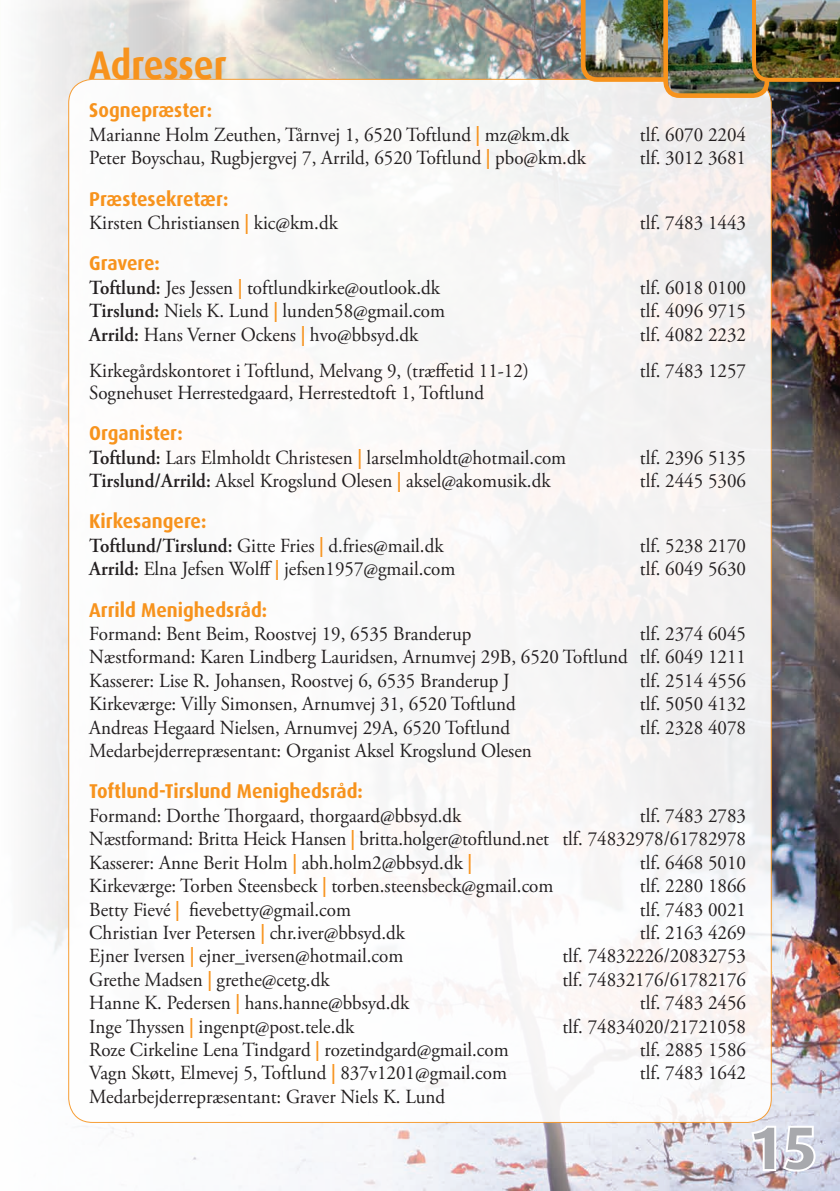
<style>
.page{position:relative;width:840px;height:1191px;background:#fff}
.page>*{position:absolute;margin:0;border:0;box-sizing:border-box;transform-origin:0 0}
.t1{font:700 60px "Dax";color:#a8a9ad}
.t2{font:700 40px "Dax";color:#f7931d;scale:.9 1}
.t3{font:20px/23.4px "Adobe Garamond Pro";color:#231f20;text-align:justify;scale:.95 1}
.t4{font:700 20px "Dax";color:#f7931d;scale:.95 1}
.s1{font-weight:700;color:#f7931d}
.s2{font-weight:600}
</style>
<div class="page">
<img style="left:31px;top:0;width:808px;height:1191px">
<hr style="left:0;top:0;width:1px;height:193px;background:#a6ce39">
<div style="left:69px;top:79px;width:701px;height:1043px;background:#fff;border-radius:24px"></div>
<svg style="left:748px;top:1123px;width:69px;height:50px"></svg>
<img style="left:580px;top:0;width:259px;height:98px">
<h2 class="t2" style="left:89px;top:42px;width:155px">Adresser</h2>
<p class="t4" style="left:89px;top:99px;width:131px">Sognepræster:</p>
<p class="t3" style="left:89px;top:123px;width:506px">Marianne Holm Zeuthen, Tårnvej 1, 6520 Toftlund <span class="s1">|</span> mz@km.dk</p>
<p class="t3" style="left:639px;top:123px;width:113px">tlf. 6070 2204</p>
<p class="t3" style="left:89px;top:147px;width:524px">Peter Boyschau, Rugbjergvej 7, Arrild, 6520 Toftlund <span class="s1">|</span> pbo@km.dk</p>
<p class="t3" style="left:639px;top:147px;width:113px">tlf. 3012 3681</p>
<p class="t4" style="left:89px;top:187px;width:148px">Præstesekretær:</p>
<p class="t3" style="left:89px;top:212px;width:263px">Kirsten Christiansen <span class="s1">|</span> kic@km.dk</p>
<p class="t3" style="left:639px;top:212px;width:113px">tlf. 7483 1443</p>
<p class="t4" style="left:89px;top:252px;width:76px">Gravere:</p>
<p class="t3" style="left:89px;top:276px;width:370px"><span class="s2">Toftlund:</span> Jes Jessen <span class="s1">|</span> toftlundkirke@outlook.dk</p>
<p class="t3" style="left:639px;top:276px;width:113px">tlf. 6018 0100</p>
<p class="t3" style="left:89px;top:300px;width:376px"><span class="s2">Tirslund:</span> Niels K. Lund <span class="s1">|</span> lunden58@gmail.com</p>
<p class="t3" style="left:639px;top:300px;width:113px">tlf. 4096 9715</p>
<p class="t3" style="left:89px;top:323px;width:347px"><span class="s2">Arrild:</span> Hans Verner Ockens <span class="s1">|</span> hvo@bbsyd.dk</p>
<p class="t3" style="left:639px;top:323px;width:113px">tlf. 4082 2232</p>
<p class="t3" style="left:89px;top:359px;width:464px">Kirkegårdskontoret i Toftlund, Melvang 9, (træffetid 11-12)</p>
<p class="t3" style="left:639px;top:359px;width:113px">tlf. 7483 1257</p>
<p class="t3" style="left:89px;top:381px;width:417px">Sognehuset Herrestedgaard, Herrestedtoft 1, Toftlund</p>
<p class="t4" style="left:89px;top:422px;width:100px">Organister:</p>
<p class="t3" style="left:89px;top:446px;width:503px"><span class="s2">Toftlund:</span> Lars Elmholdt Christesen <span class="s1">|</span> larselmholdt@hotmail.com</p>
<p class="t3" style="left:639px;top:446px;width:113px">tlf. 2396 5135</p>
<p class="t3" style="left:89px;top:469px;width:486px"><span class="s2">Tirslund/Arrild:</span> Aksel Krogslund Olesen <span class="s1">|</span> aksel@akomusik.dk</p>
<p class="t3" style="left:639px;top:469px;width:113px">tlf. 2445 5306</p>
<p class="t4" style="left:89px;top:510px;width:125px">Kirkesangere:</p>
<p class="t3" style="left:89px;top:534px;width:374px"><span class="s2">Toftlund/Tirslund:</span> Gitte Fries <span class="s1">|</span> d.fries@mail.dk</p>
<p class="t3" style="left:639px;top:534px;width:113px">tlf. 5238 2170</p>
<p class="t3" style="left:89px;top:558px;width:386px"><span class="s2">Arrild:</span> Elna Jefsen Wolff <span class="s1">|</span> jefsen1957@gmail.com</p>
<p class="t3" style="left:639px;top:558px;width:113px">tlf. 6049 5630</p>
<p class="t4" style="left:89px;top:598px;width:189px">Arrild Menighedsråd:</p>
<p class="t3" style="left:89px;top:622px;width:403px">Formand: Bent Beim, Roostvej 19, 6535 Branderup</p>
<p class="t3" style="left:89px;top:622px;width:692px;text-indent:550px">tlf. 2374 6045<br>Næstformand: Karen Lindberg Lauridsen, Arnumvej 29B, 6520 Toftlund tlf. 6049 1211<br>Kasserer: Lise R. Johansen, Roostvej 6, 6535 Branderup J</p>
<p class="t3" style="left:639px;top:669px;width:113px">tlf. 2514 4556</p>
<p class="t3" style="left:89px;top:693px;width:450px">Kirkeværge: Villy Simonsen, Arnumvej 31, 6520 Toftlund</p>
<p class="t3" style="left:639px;top:693px;width:113px">tlf. 5050 4132</p>
<p class="t3" style="left:89px;top:716px;width:444px">Andreas Hegaard Nielsen, Arnumvej 29A, 6520 Toftlund</p>
<p class="t3" style="left:639px;top:716px;width:113px">tlf. 2328 4078</p>
<p class="t3" style="left:89px;top:739px;width:467px">Medarbejderrepræsentant: Organist Aksel Krogslund Olesen</p>
<p class="t4" style="left:89px;top:780px;width:289px">Toftlund-Tirslund Menighedsråd:</p>
<p class="t3" style="left:89px;top:804px;width:393px">Formand: Dorthe Thorgaard, thorgaard@bbsyd.dk</p>
<p class="t3" style="left:89px;top:804px;width:692px;text-indent:550px">tlf. 7483 2783<br>Næstformand: Britta Heick Hansen <span class="s1">|</span> britta.holger@toftlund.net tlf. 74832978/61782978<br>Kasserer: Anne Berit Holm <span class="s1">|</span> abh.holm2@bbsyd.dk <span class="s1">|</span></p>
<p class="t3" style="left:639px;top:851px;width:113px">tlf. 6468 5010</p>
<p class="t3" style="left:89px;top:874px;width:490px">Kirkeværge: Torben Steensbeck <span class="s1">|</span> torben.steensbeck@gmail.com</p>
<p class="t3" style="left:639px;top:874px;width:113px">tlf. 2280 1866</p>
<p class="t3" style="left:89px;top:898px;width:277px">Betty Fievé <span class="s1">|</span> fievebetty@gmail.com</p>
<p class="t3" style="left:639px;top:898px;width:113px">tlf. 7483 0021</p>
<p class="t3" style="left:89px;top:921px;width:333px">Christian Iver Petersen <span class="s1">|</span> chr.iver@bbsyd.dk</p>
<p class="t3" style="left:639px;top:921px;width:113px">tlf. 2163 4269</p>
<p class="t3" style="left:89px;top:945px;width:332px">Ejner Iversen <span class="s1">|</span> ejner_iversen@hotmail.com</p>
<p class="t3" style="left:562px;top:945px;width:195px">tlf. 74832226/20832753</p>
<p class="t3" style="left:89px;top:968px;width:254px">Grethe Madsen <span class="s1">|</span> grethe@cetg.dk</p>
<p class="t3" style="left:562px;top:968px;width:195px">tlf. 74832176/61782176</p>
<p class="t3" style="left:89px;top:991px;width:338px">Hanne K. Pedersen <span class="s1">|</span> hans.hanne@bbsyd.dk</p>
<p class="t3" style="left:639px;top:991px;width:113px">tlf. 7483 2456</p>
<p class="t3" style="left:89px;top:1015px;width:280px">Inge Thyssen <span class="s1">|</span> ingenpt@post.tele.dk</p>
<p class="t3" style="left:562px;top:1015px;width:195px">tlf. 74834020/21721058</p>
<p class="t3" style="left:89px;top:1038px;width:442px">Roze Cirkeline Lena Tindgard <span class="s1">|</span> rozetindgard@gmail.com</p>
<p class="t3" style="left:639px;top:1038px;width:113px">tlf. 2885 1586</p>
<p class="t3" style="left:89px;top:1062px;width:441px">Vagn Skøtt, Elmevej 5, Toftlund <span class="s1">|</span> 837v1201@gmail.com</p>
<p class="t3" style="left:639px;top:1062px;width:113px">tlf. 7483 1642</p>
<p class="t3" style="left:89px;top:1085px;width:376px">Medarbejderrepræsentant: Graver Niels K. Lund</p>
<h1 class="t1" style="left:749px;top:1114px;width:69px">15</h1>
</div>
